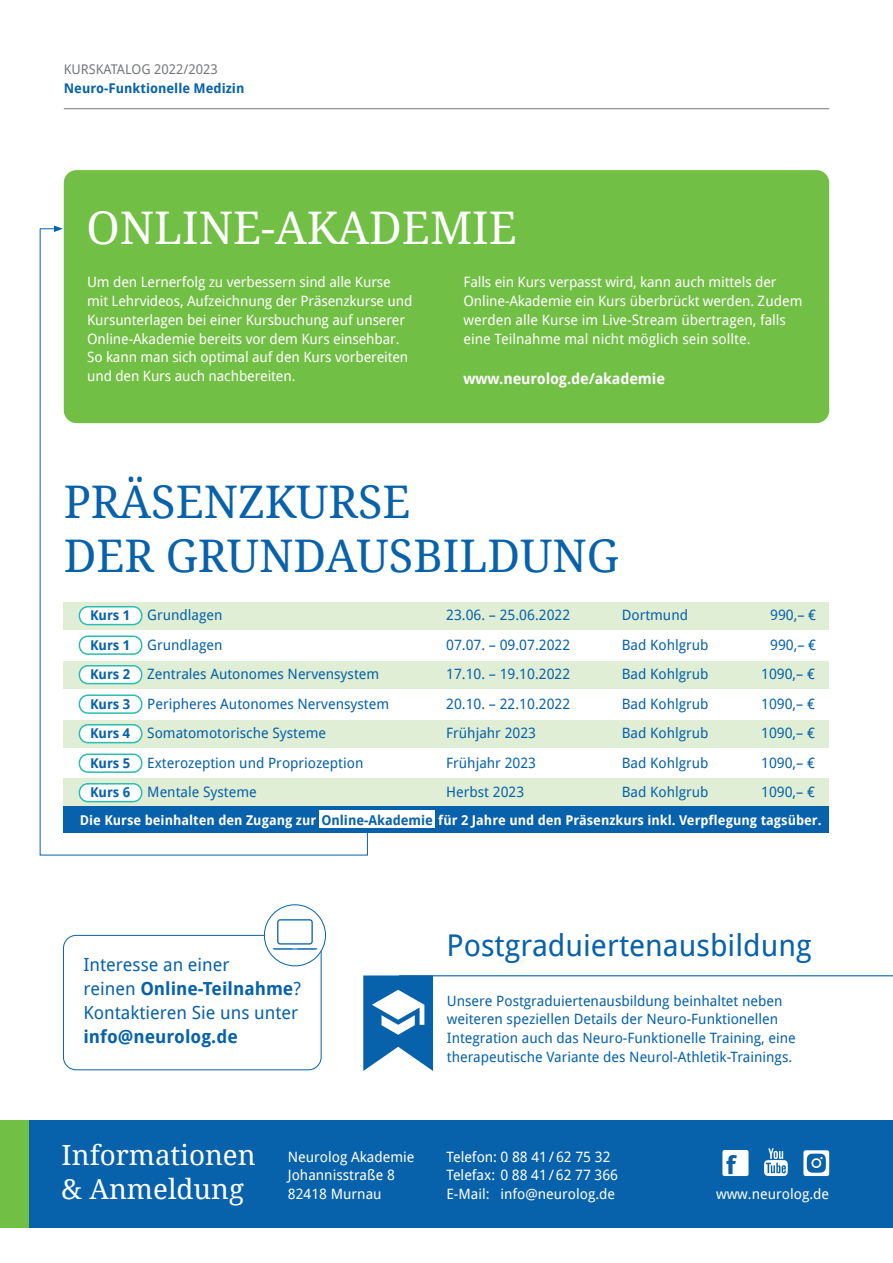
<style>
.page{position:relative;width:893px;height:1263px;background:#fff}
.page>*{position:absolute;margin:0;border:0;box-sizing:border-box;transform-origin:0 0}
.t1{font:45px/54px "Droid Serif";color:#0762ab}
.t2{font:45px "Droid Serif";color:#fff}
.t3{font:30px "Droid Sans";color:#0762ab}
.t4{font:27.75px/33.8px "Droid Serif";color:#fff}
.t5{font:18px/24px "Droid Sans";color:#0762ab}
.t6{font:700 18px "Droid Sans";color:#0762ab}
.t7{font:700 15px "Droid Sans";letter-spacing:-.01em;color:#fff}
.t8{font:14.25px/18.8px "Droid Sans";color:#0762ab}
.t9{font:14.25px/18.8px "Droid Sans";letter-spacing:-.01em;color:#fff}
.t10{font:700 13.5px "Droid Sans";color:#fff}
.t11{font:700 13.35px "Droid Sans";color:#0762ab}
.t12{font:13.35px "Droid Sans";color:#76787b}
.s1{font-weight:700;font-size:13.5px}
.s2{color:#0762ab}
.s3{font-weight:700}
</style>
<div class="page">
<div style="left:63px;top:935px;width:258px;height:135px;border:1px solid #0762ab;border-radius:13px"></div>
<div style="left:264px;top:905px;width:61px;height:61px;background:#fff;border-radius:50%"></div>
<div style="left:264px;top:904px;width:62px;height:62px;border:1px solid #0762ab;border-radius:50%"></div>
<svg style="left:273px;top:919px;width:44px;height:31px"></svg>
<div style="left:64px;top:806px;width:765px;height:27px;background:#0762ab"></div>
<div style="left:319px;top:811px;width:116px;height:17px;background:#fff"></div>
<div style="left:0;top:1120px;width:55px;height:108px;background:#71bf44"></div>
<div style="left:30px;top:1120px;width:863px;height:108px;background:#0762ab"></div>
<hr style="left:64px;top:108px;width:765px;height:1px;background:#76787b">
<svg style="left:722px;top:1150px;width:26px;height:26px"></svg>
<svg style="left:764px;top:1148px;width:24px;height:28px"></svg>
<div style="left:64px;top:170px;width:765px;height:253px;background:#71bf44;border-radius:13px"></div>
<div style="left:64px;top:603px;width:765px;height:27px;background:#dfeed4"></div>
<div style="left:64px;top:720px;width:765px;height:27px;background:#dfeed4"></div>
<div style="left:64px;top:779px;width:765px;height:27px;background:#dfeed4"></div>
<div style="left:64px;top:661px;width:765px;height:27px;background:#dfeed4"></div>
<hr style="left:399px;top:975px;width:494px;height:1px;background:#0762ab">
<div style="left:803px;top:1150px;width:26px;height:26px;background:#fff;border-radius:2px"></div>
<svg style="left:807px;top:1153px;width:19px;height:20px"></svg>
<svg style="left:363px;top:975px;width:70px;height:96px"></svg>
<svg style="left:40px;top:228px;width:328px;height:627px"></svg>
<svg style="left:40px;top:225px;width:23px;height:7px"></svg>
<p class="t12" style="left:64px;top:61px;width:156px">KURSKATALOG 2022/2023</p>
<p class="t11" style="left:64px;top:80px;width:182px">Neuro-Funktionelle Medizin</p>
<h1 class="t2" style="left:87px;top:200px;width:432px">ONLINE-AKADEMIE</h1>
<p class="t9" style="left:87px;top:273px;width:327px">Um den Lernerfolg zu verbessern sind alle Kurse mit Lehrvideos, Aufzeichnung der Präsenzkurse und Kursunterlagen bei einer Kursbuchung auf unserer Online-Akademie bereits vor dem Kurs einsehbar.<br>So kann man sich optimal auf den Kurs vorbereiten und den Kurs auch nachbereiten.</p>
<p class="t9" style="left:463px;top:273px;width:340px">Falls ein Kurs verpasst wird, kann auch mittels der Online-Akademie ein Kurs überbrückt werden. Zudem werden alle Kurse im Live-Stream übertragen, falls eine Teilnahme mal nicht möglich sein sollte.</p>
<p class="t7" style="left:463px;top:369px;width:203px">www.neurolog.de/akademie</p>
<h1 class="t1" style="left:64px;top:476px;width:557px">PRÄSENZKURSE<br>DER GRUNDAUSBILDUNG</h1>
<p class="t8" style="left:90px;top:606px;width:134px"><span class="s1">Kurs 1</span> Grundlagen</p>
<p class="t8" style="left:446px;top:606px;width:126px">23.06. – 25.06.2022</p>
<p class="t8" style="left:622px;top:606px;width:68px">Dortmund</p>
<p class="t8" style="left:770px;top:606px;width:47px">990,– €</p>
<p class="t8" style="left:90px;top:635px;width:134px"><span class="s1">Kurs 1</span> Grundlagen</p>
<p class="t8" style="left:446px;top:635px;width:126px">07.07. – 09.07.2022</p>
<p class="t8" style="left:622px;top:635px;width:88px">Bad Kohlgrub</p>
<p class="t8" style="left:770px;top:635px;width:47px">990,– €</p>
<p class="t8" style="left:90px;top:665px;width:291px"><span class="s1">Kurs 2</span> Zentrales Autonomes Nervensystem</p>
<p class="t8" style="left:446px;top:665px;width:126px">17.10. – 19.10.2022</p>
<p class="t8" style="left:622px;top:665px;width:88px">Bad Kohlgrub</p>
<p class="t8" style="left:761px;top:665px;width:55px">1090,– €</p>
<p class="t8" style="left:90px;top:694px;width:301px"><span class="s1">Kurs 3</span> Peripheres Autonomes Nervensystem</p>
<p class="t8" style="left:446px;top:694px;width:126px">20.10. – 22.10.2022</p>
<p class="t8" style="left:622px;top:694px;width:88px">Bad Kohlgrub</p>
<p class="t8" style="left:761px;top:694px;width:55px">1090,– €</p>
<p class="t8" style="left:90px;top:724px;width:238px"><span class="s1">Kurs 4</span> Somatomotorische Systeme</p>
<p class="t8" style="left:446px;top:724px;width:91px">Frühjahr 2023</p>
<p class="t8" style="left:622px;top:724px;width:88px">Bad Kohlgrub</p>
<p class="t8" style="left:761px;top:724px;width:55px">1090,– €</p>
<p class="t8" style="left:90px;top:753px;width:275px"><span class="s1">Kurs 5</span> Exterozeption und Propriozeption</p>
<p class="t8" style="left:446px;top:753px;width:91px">Frühjahr 2023</p>
<p class="t8" style="left:622px;top:753px;width:88px">Bad Kohlgrub</p>
<p class="t8" style="left:761px;top:753px;width:55px">1090,– €</p>
<p class="t8" style="left:90px;top:783px;width:168px"><span class="s1">Kurs 6</span> Mentale Systeme</p>
<p class="t8" style="left:446px;top:783px;width:80px">Herbst 2023</p>
<p class="t8" style="left:622px;top:783px;width:88px">Bad Kohlgrub</p>
<p class="t8" style="left:761px;top:783px;width:55px">1090,– €</p>
<p class="t10" style="left:80px;top:811px;width:743px">Die Kurse beinhalten den Zugang zur <span class="s2">Online-Akademie</span> für 2 Jahre und den Präsenzkurs inkl. Verpflegung tagsüber.</p>
<p class="t5" style="left:83px;top:952px;width:219px">Interesse an einer<br>reinen <span class="s3">Online-Teilnahme</span>?<br>Kontaktieren Sie uns unter</p>
<p class="t6" style="left:83px;top:1024px;width:156px">info@neurolog.de</p>
<h2 class="t3" style="left:446px;top:927px;width:367px">Postgraduiertenausbildung</h2>
<p class="t8" style="left:447px;top:991px;width:350px">Unsere Postgraduiertenausbildung beinhaltet neben weiteren speziellen Details der Neuro-Funktionellen Integration auch das Neuro-Funktionelle Training, eine therapeutische Variante des Neurol-Athletik-Trainings.</p>
<h3 class="t4" style="left:62px;top:1139px;width:196px">Informationen &amp; Anmeldung</h3>
<p class="t9" style="left:288px;top:1147px;width:128px">Neurolog Akademie<br>Johannisstraße 8<br>82418 Murnau</p>
<p class="t9" style="left:446px;top:1147px;width:173px">Telefon: 0 88 41/62 75 32<br>Telefax: 0 88 41/62 77 366<br>E-Mail: info@neurolog.de</p>
<p class="t9" style="left:716px;top:1185px;width:115px">www.neurolog.de</p>
</div>
